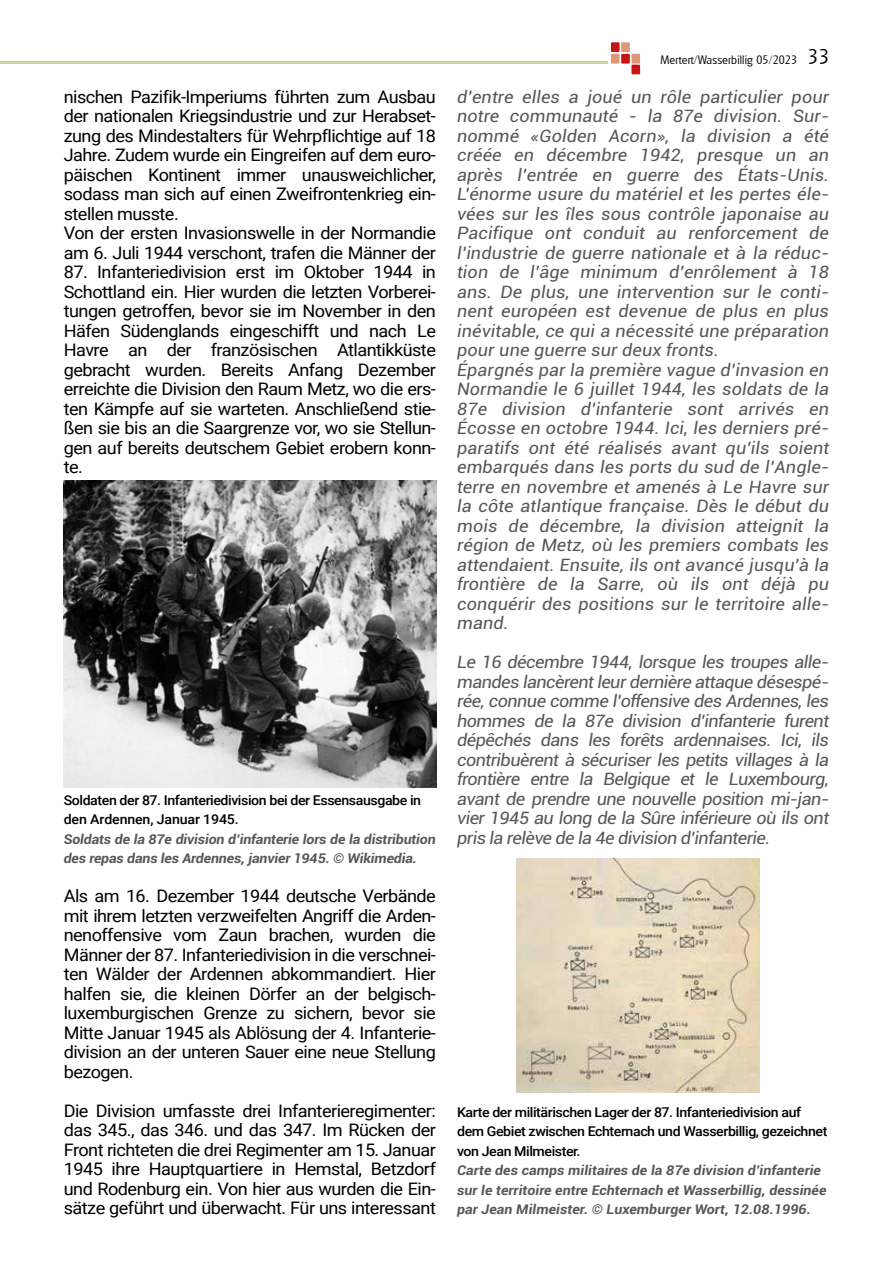
<style>
.page{position:relative;width:893px;height:1263px;background:#fff}
.page>*{position:absolute;margin:0;border:0;box-sizing:border-box;transform-origin:0 0}
.t1{font:italic 17.25px/19.5px "Roboto";letter-spacing:.005em;color:#575756;scale:1.05 1}
.t2{font:17.25px/19.5px "Roboto";letter-spacing:-.03em;color:#000;text-align:justify;scale:1.05 1}
.t3{font:italic 700 13.5px/19.5px "Roboto";letter-spacing:.005em;color:#575756;scale:1.05 1}
.t4{font:500 13.5px/19.5px "Roboto";letter-spacing:-.03em;color:#000;scale:1.05 1}
.t5{font:300 12px "Glasgow";letter-spacing:.01em;color:#000}
.s1{font-size:21px}
</style>
<div class="page">
<div style="left:611px;top:42px;width:9px;height:10px;background:#c61415"></div>
<div style="left:621px;top:54px;width:9px;height:10px;background:#c61415"></div>
<div style="left:631px;top:65px;width:9px;height:9px;background:#c61415"></div>
<div style="left:621px;top:42px;width:9px;height:10px;background:#dd9777"></div>
<div style="left:611px;top:54px;width:9px;height:10px;background:#dd9777"></div>
<div style="left:631px;top:54px;width:9px;height:10px;background:#dd9777"></div>
<hr style="left:0;top:62px;width:608px;height:2px;background:#a6ca56">
<img style="left:64px;top:480px;width:373px;height:307px">
<img style="left:517px;top:858px;width:243px;height:234px">
<p class="t2" style="left:64px;top:86px;width:356px;text-align:left">nischen Pazifik-Imperiums führten zum Ausbau der nationalen Kriegsindustrie und zur Herabset&shy;zung des Mindestalters für Wehrpflichtige auf 18<br>Jahre. Zudem wurde ein Eingreifen auf dem euro&shy;päischen Kontinent immer unausweichlicher, sodass man sich auf einen Zweifrontenkrieg ein&shy;stellen musste.<br>Von der ersten Invasionswelle in der Normandie am 6. Juli 1944 verschont, trafen die Männer der</p>
<p class="t2" style="left:64px;top:262px;width:356px">87. Infanteriedivision erst im Oktober 1944 in Schottland ein. Hier wurden die letzten Vorberei&shy;tungen getroffen, bevor sie im November in den Häfen Südenglands eingeschifft und nach Le Havre an der französischen Atlantikküste gebracht wurden. Bereits Anfang Dezember erreichte die Division den Raum Metz, wo die ers&shy;ten Kämpfe auf sie warteten. Anschließend stie&shy;ßen sie bis an die Saargrenze vor, wo sie Stellun&shy;gen auf bereits deutschem Gebiet erobern konn&shy;te.</p>
<p class="t4" style="left:64px;top:790px;width:342px">Soldaten der 87. Infanteriedivision bei der Essensausgabe in den Ardennen, Januar 1945.</p>
<p class="t3" style="left:64px;top:829px;width:356px">Soldats de la 87e division d’infanterie lors de la distribution des repas dans les Ardennes, janvier 1945. © Wikimedia.</p>
<p class="t2" style="left:64px;top:886px;width:356px">Als am 16. Dezember 1944 deutsche Verbände mit ihrem letzten verzweifelten Angriff die Arden&shy;nenoffensive vom Zaun brachen, wurden die Männer der 87. Infanteriedivision in die verschnei&shy;ten Wälder der Ardennen abkommandiert. Hier halfen sie, die kleinen Dörfer an der belgisch&shy;luxemburgischen Grenze zu sichern, bevor sie Mitte Januar 1945 als Ablösung der 4. Infanterie&shy;division an der unteren Sauer eine neue Stellung bezogen.</p>
<p class="t2" style="left:64px;top:1100px;width:356px">Die Division umfasste drei Infanterieregimenter: das 345., das 346. und das 347. Im Rücken der Front richteten die drei Regimenter am 15. Januar 1945 ihre Hauptquartiere in Hemstal, Betzdorf und Rodenburg ein. Von hier aus wurden die Ein&shy;sätze geführt und überwacht. Für uns interessant</p>
<p class="t5" style="left:661px;top:52px;width:170px">Mertert/Wasserbillig 05/2023 <span class="s1">33</span></p>
<p class="t1" style="left:457px;top:86px;width:356px">d’entre elles a joué un rôle particulier pour notre communauté - la 87e division. Sur&shy;nommé «Golden Acorn», la division a été créée en décembre 1942, presque un an après l’entrée en guerre des États-Unis.<br>L’énorme usure du matériel et les pertes éle&shy;vées sur les îles sous contrôle japonaise au Pacifique ont conduit au renforcement de l’industrie de guerre nationale et à la réduc&shy;tion de l’âge minimum d’enrôlement à 18 ans. De plus, une intervention sur le conti&shy;nent européen est devenue de plus en plus inévitable, ce qui a nécessité une préparation pour une guerre sur deux fronts.<br>Épargnés par la première vague d’invasion en Normandie le 6 juillet 1944, les soldats de la 87e division d’infanterie sont arrivés en Écosse en octobre 1944. Ici, les derniers pré&shy;paratifs ont été réalisés avant qu’ils soient embarqués dans les ports du sud de l’Angle&shy;terre en novembre et amenés à Le Havre sur la côte atlantique française. Dès le début du mois de décembre, la division atteignit la région de Metz, où les premiers combats les attendaient. Ensuite, ils ont avancé jusqu’à la frontière de la Sarre, où ils ont déjà pu conquérir des positions sur le territoire alle&shy;mand.</p>
<p class="t1" style="left:457px;top:652px;width:356px;text-align:justify">Le 16 décembre 1944, lorsque les troupes alle&shy;mandes lancèrent leur dernière attaque désespé&shy;rée, connue comme l’offensive des Ardennes, les hommes de la 87e division d’infanterie furent dépêchés dans les forêts ardennaises. Ici, ils contribuèrent à sécuriser les petits villages à la frontière entre la Belgique et le Luxembourg, avant de prendre une nouvelle position mi-jan&shy;vier 1945 au long de la Sûre inférieure où ils ont pris la relève de la 4e division d’infanterie.</p>
<p class="t4" style="left:457px;top:1102px;width:354px">Karte der militärischen Lager der 87. Infanteriedivision auf dem Gebiet zwischen Echternach und Wasserbillig, gezeichnet von Jean Milmeister.</p>
<p class="t3" style="left:457px;top:1160px;width:353px">Carte des camps militaires de la 87e division d’infanterie sur le territoire entre Echternach et Wasserbillig, dessinée par Jean Milmeister. © Luxemburger Wort, 12.08.1996.</p>
</div>
